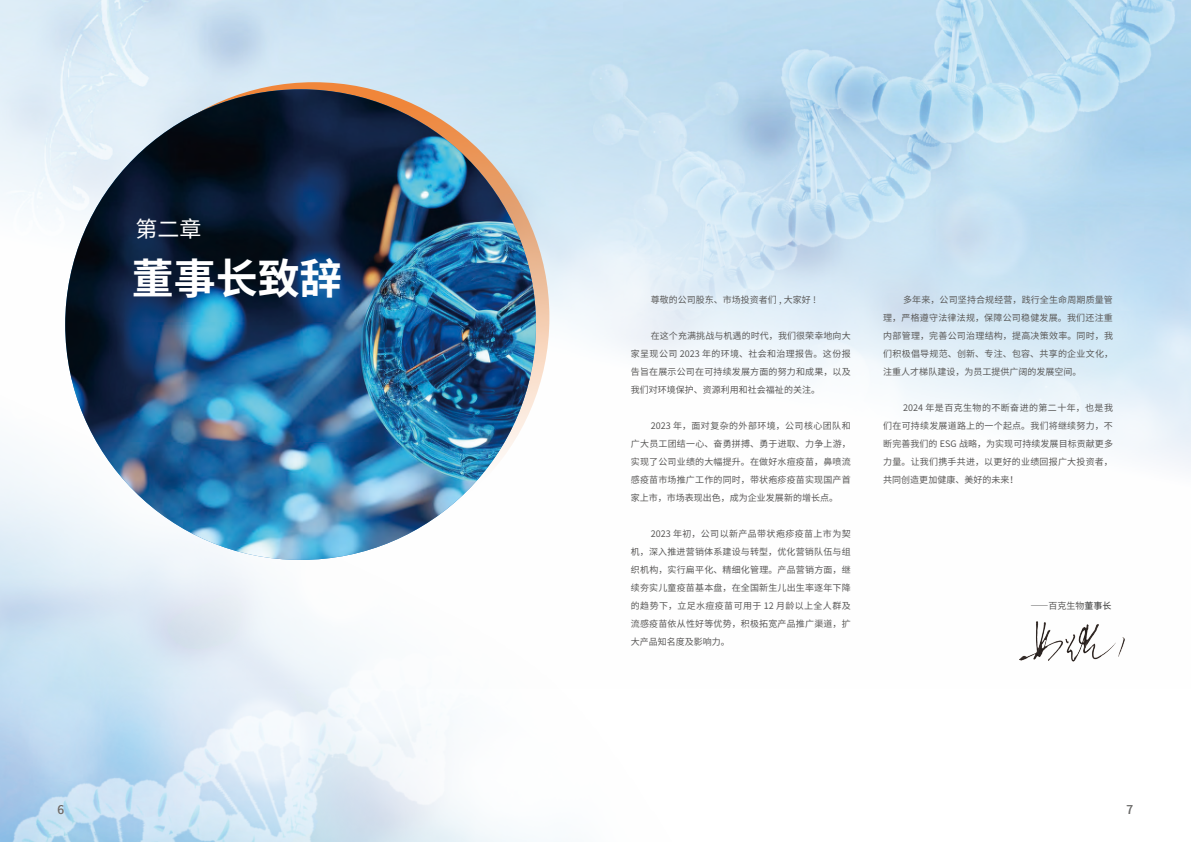
<style>
.page{position:relative;width:1191px;height:842px;background:#fff}
.page>*{position:absolute;margin:0;border:0;box-sizing:border-box;transform-origin:0 0}
.t1{font:700 42px "Source Han Sans CN";color:#fff}
.t2{font:22px "Source Han Sans CN";color:#fff}
.t3{font:12px "Source Han Sans CN";color:#595857}
.t4{font:9px/18px "Source Han Sans CN";letter-spacing:.02em;color:#595857;text-align:justify}
.t5{font:9px "Source Han Sans CN";color:#595857}
.t6{font:9px "Source Han Sans CN";color:#333434}
.s1{color:#595857}
</style>
<div class="page">
<img style="left:0;top:0;width:1191px;height:469px">
<img style="left:0;top:67px;width:1172px;height:775px">
<img style="left:65px;top:89px;width:471px;height:471px">
<img style="left:1019px;top:621px;width:105px;height:41px">
<h2 class="t2" style="left:135px;top:217px;width:67px">第二章</h2>
<h1 class="t1" style="left:132px;top:254px;width:211px">董事长致辞</h1>
<p class="t5" style="left:651px;top:294px;width:167px">尊敬的公司股东、市场投资者们 , 大家好 !</p>
<p class="t4" style="left:631px;top:327px;width:221px;text-indent:20px">在这个充满挑战与机遇的时代，我们很荣幸地向大家呈现公司 2023 年的环境、社会和治理报告。这份报告旨在展示公司在可持续发展方面的努力和成果，以及我们对环境保护、资源利用和社会福祉的关注。</p>
<p class="t4" style="left:631px;top:417px;width:221px;text-indent:20px">2023 年，面对复杂的外部环境，公司核心团队和广大员工团结一心、奋勇拼搏、勇于进取、力争上游，实现了公司业绩的大幅提升。在做好水痘疫苗，鼻喷流感疫苗市场推广工作的同时，带状疱疹疫苗实现国产首家上市，市场表现出色，成为企业发展新的增长点。</p>
<p class="t4" style="left:631px;top:525px;width:221px;text-indent:20px">2023 年初，公司以新产品带状疱疹疫苗上市为契机，深入推进营销体系建设与转型，优化营销队伍与组织机构，实行扁平化、精细化管理。产品营销方面，继续夯实儿童疫苗基本盘，在全国新生儿出生率逐年下降的趋势下，立足水痘疫苗可用于 12 月龄以上全人群及流感疫苗依从性好等优势，积极拓宽产品推广渠道，扩大产品知名度及影响力。</p>
<p class="t4" style="left:883px;top:291px;width:231px;text-indent:20px">多年来，公司坚持合规经营，践行全生命周期质量管理，严格遵守法律法规，保障公司稳健发展。我们还注重内部管理，完善公司治理结构，提高决策效率。同时，我们积极倡导规范、创新、专注、包容、共享的企业文化，注重人才梯队建设，为员工提供广阔的发展空间。</p>
<p class="t4" style="left:883px;top:399px;width:231px;text-indent:20px">2024 年是百克生物的不断奋进的第二十年，也是我们在可持续发展道路上的一个起点。我们将继续努力，不断完善我们的 ESG 战略，为实现可持续发展目标贡献更多力量。让我们携手共进，以更好的业绩回报广大投资者，共同创造更加健康、美好的未来！</p>
<p class="t6" style="left:1030px;top:600px;width:82px">——<span class="s1">百克生物</span>董事长</p>
<h3 class="t3" style="left:57px;top:803px;width:8px">6</h3>
<h3 class="t3" style="left:1126px;top:802px;width:8px">7</h3>
</div>
